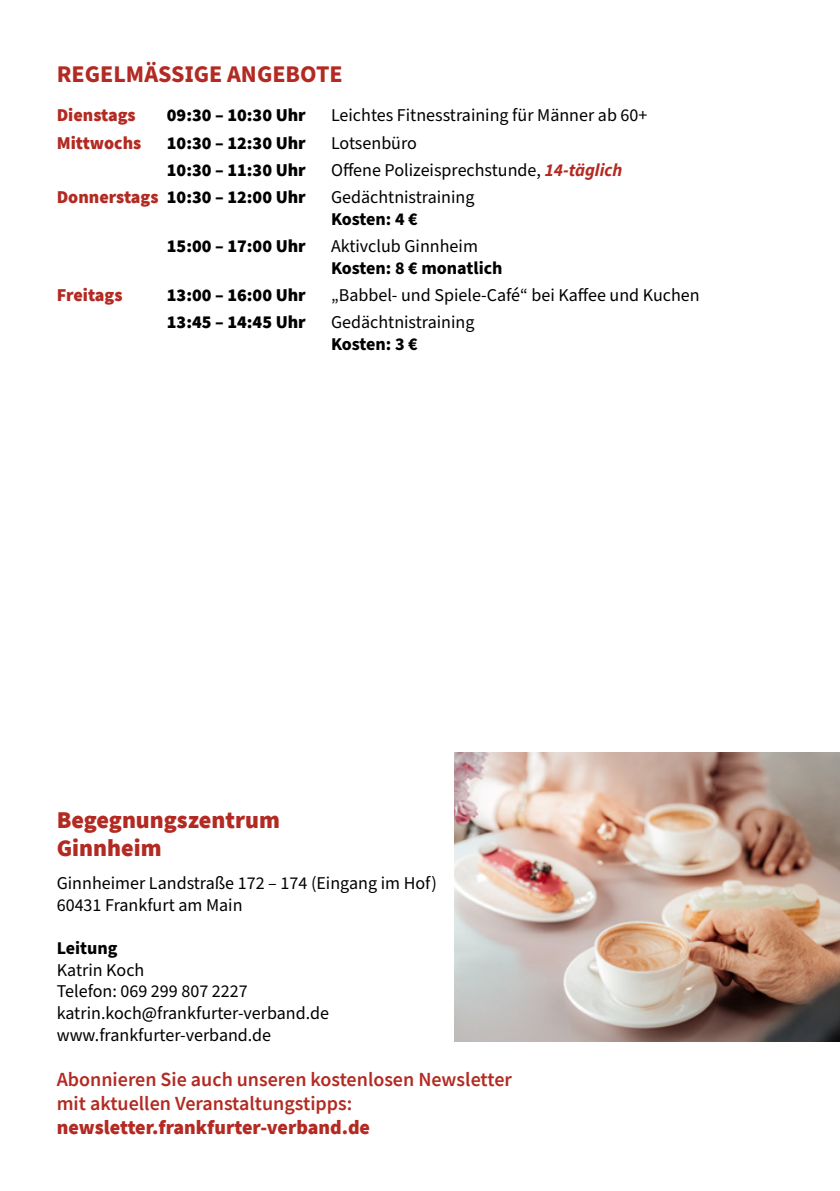
<style>
.page{position:relative;width:840px;height:1191px;background:#fff}
.page>*{position:absolute;margin:0;border:0;box-sizing:border-box;transform-origin:0 0}
.t1{font:900 24px/28.8px "Source Sans Pro";color:#b32a22}
.t2{font:700 24px "Source Sans Pro";color:#b32a22}
.t3{font:600 20px/24px "Source Sans Pro";color:#b32a22}
.t4{font:900 20px "Source Sans Pro";color:#b32a22}
.t5{font:18px/21.6px "Source Sans Pro";color:#000}
.t6{font:900 18px "Source Sans Pro";color:#000}
.t7{font:700 18px "Source Sans Pro";color:#000}
.t8{font:900 18px "Source Sans Pro";color:#b32a22}
.s1{font-weight:700;font-style:italic;color:#b32a22}
.s2{color:#b32a22}
</style>
<div class="page">
<img style="left:454px;top:752px;width:385px;height:289px">
<h1 class="t2" style="left:57px;top:57px;width:287px">REGELMÄSSIGE ANGEBOTE</h1>
<p class="t8" style="left:57px;top:103px;width:80px">Dienstags</p>
<p class="t6" style="left:167px;top:103px;width:140px">09:30 – 10:30 Uhr</p>
<p class="t5" style="left:331px;top:105px;width:318px">Leichtes Fitnesstraining für Männer ab 60+</p>
<p class="t8" style="left:57px;top:130px;width:86px">Mittwochs</p>
<p class="t6" style="left:167px;top:130px;width:140px">10:30 – 12:30 Uhr</p>
<p class="t5" style="left:331px;top:132px;width:87px">Lotsenbüro</p>
<p class="t6" style="left:167px;top:158px;width:140px">10:30 – 11:30 Uhr</p>
<p class="t5" style="left:331px;top:160px;width:292px">Offene Polizeisprechstunde, <span class="s1">14-täglich</span></p>
<p class="t6" style="left:57px;top:185px;width:250px"><span class="s2">Donnerstags</span> 10:30 – 12:00 Uhr</p>
<p class="t5" style="left:331px;top:187px;width:145px">Gedächtnistraining</p>
<p class="t7" style="left:331px;top:207px;width:88px">Kosten: 4 €</p>
<p class="t6" style="left:167px;top:234px;width:140px">15:00 – 17:00 Uhr</p>
<p class="t5" style="left:331px;top:236px;width:148px">Aktivclub Ginnheim</p>
<p class="t7" style="left:331px;top:255px;width:173px">Kosten: 8 € monatlich</p>
<p class="t8" style="left:57px;top:283px;width:67px">Freitags</p>
<p class="t6" style="left:167px;top:283px;width:140px">13:00 – 16:00 Uhr</p>
<p class="t5" style="left:331px;top:285px;width:370px">„Babbel- und Spiele-Café“ bei Kaffee und Kuchen</p>
<p class="t6" style="left:167px;top:310px;width:140px">13:45 – 14:45 Uhr</p>
<p class="t5" style="left:331px;top:312px;width:145px">Gedächtnistraining</p>
<p class="t7" style="left:331px;top:332px;width:88px">Kosten: 3 €</p>
<h1 class="t1" style="left:57px;top:805px;width:225px">Begegnungszentrum<br>Ginnheim</h1>
<p class="t5" style="left:57px;top:873px;width:381px">Ginnheimer Landstraße 172 – 174 (Eingang im Hof)<br>60431 Frankfurt am Main</p>
<p class="t7" style="left:57px;top:936px;width:62px">Leitung</p>
<p class="t5" style="left:57px;top:959px;width:273px">Katrin Koch<br>Telefon: 069 299 807 2227 katrin.koch@frankfurter-verband.de www.frankfurter-verband.de</p>
<p class="t3" style="left:57px;top:1067px;width:456px">Abonnieren Sie auch unseren kostenlosen Newsletter mit aktuellen Veranstaltungstipps:</p>
<p class="t4" style="left:57px;top:1113px;width:315px">newsletter.frankfurter-verband.de</p>
</div>
